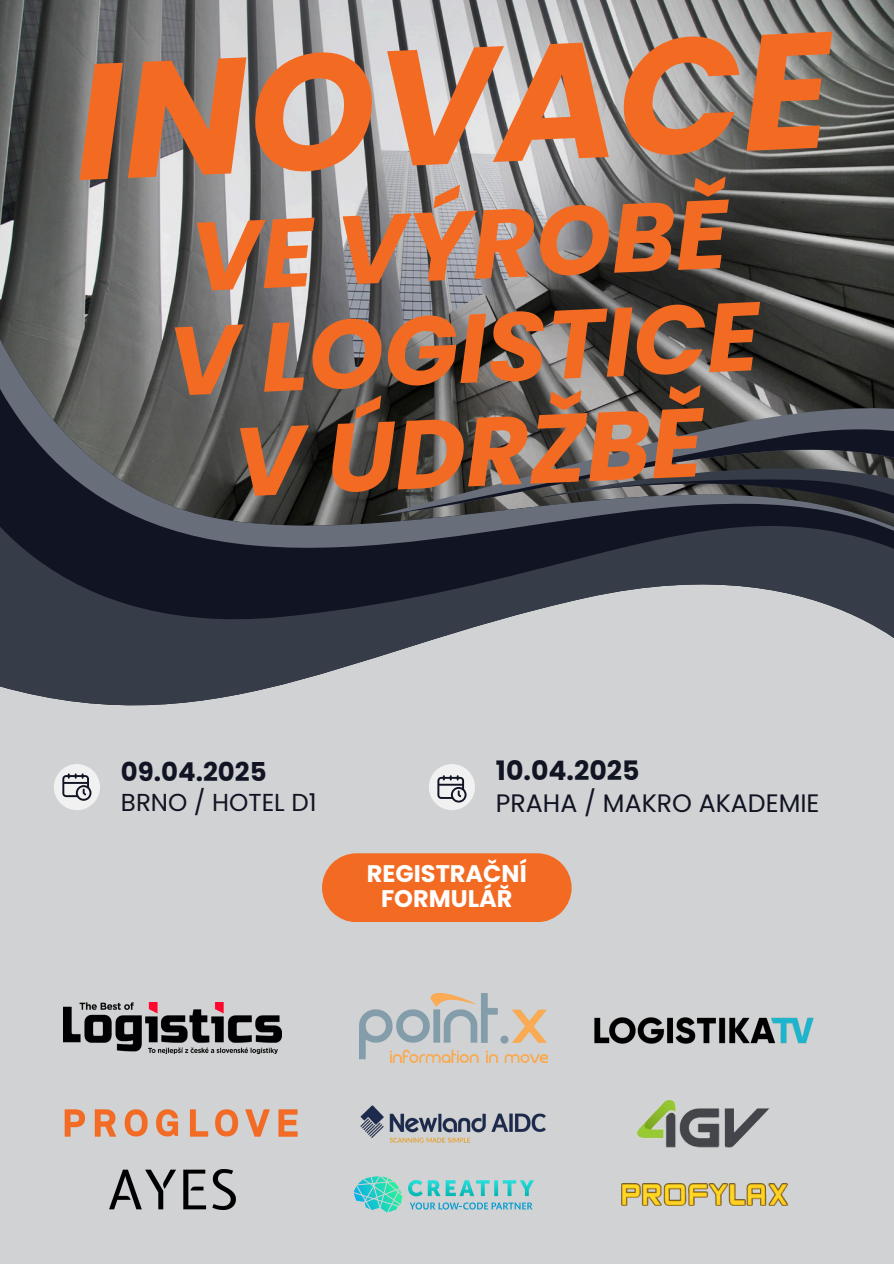
<style>
.page{position:relative;width:894px;height:1264px;background:#fff}
.page>*{position:absolute;margin:0;border:0;box-sizing:border-box;transform-origin:0 0}
.t1{font:italic 700 164.25px "Poppins";color:#f36b23}
.t2{font:italic 700 97.05px/103.5px "Poppins";color:#f36b23;text-align:center}
.t3{font:700 26.7px "Poppins";color:#111423}
.t4{font:700 25.95px "Poppins";color:#111423}
.t5{font:25.2px "Poppins";color:#111423}
.t6{font:24.45px "Poppins";color:#111423}
.t7{font:700 24px/24.8px "Poppins";color:#fff;text-align:center}
</style>
<div class="page">
<div style="left:0;top:0;width:893px;height:1263px;background:#d1d2d3"></div>
<img style="left:0;top:0;width:893px;height:214px">
<svg style="left:0;top:566px;width:893px;height:140px"></svg>
<svg style="left:0;top:214px;width:893px;height:352px;background:#565759"></svg>
<svg style="left:376px;top:391px;width:517px;height:124px;background:#4e4f4e"></svg>
<svg style="left:537px;top:513px;width:356px;height:22px;background:#1d212f"></svg>
<svg style="left:393px;top:421px;width:500px;height:92px;background:#505257"></svg>
<div style="left:54px;top:764px;width:46px;height:46px;background:#f2f1f2;border-radius:50%"></div>
<svg style="left:62px;top:773px;width:29px;height:27px"></svg>
<svg style="left:322px;top:853px;width:249px;height:69px;background:#f0712d"></svg>
<div style="left:428px;top:764px;width:47px;height:46px;background:#f2f1f2;border-radius:50%"></div>
<svg style="left:437px;top:775px;width:29px;height:27px"></svg>
<img style="left:359px;top:993px;width:188px;height:69px">
<img style="left:594px;top:1017px;width:220px;height:27px">
<img style="left:63px;top:1002px;width:218px;height:51px">
<img style="left:64px;top:1109px;width:234px;height:28px">
<img style="left:637px;top:1099px;width:132px;height:49px">
<img style="left:621px;top:1183px;width:166px;height:22px">
<svg style="left:353px;top:1176px;width:181px;height:37px"></svg>
<img style="left:360px;top:1105px;width:186px;height:38px">
<img style="left:110px;top:1169px;width:126px;height:40px">
<h3 class="t1" style="left:69px;top:10px;width:757px;rotate:-3deg">INOVACE</h3>
<h3 class="t2" style="left:160px;top:209px;width:593px;rotate:-3deg">VE VÝROBĚ<br>V LOGISTICE<br>V ÚDRŽBĚ</h3>
<h3 class="t4" style="left:121px;top:753px;width:147px">09.04.2025</h3>
<p class="t6" style="left:121px;top:785px;width:197px">BRNO / HOTEL D1</p>
<h1 class="t3" style="left:496px;top:752px;width:145px">10.04.2025</h1>
<p class="t5" style="left:496px;top:785px;width:325px">PRAHA / MAKRO AKADEMIE</p>
<p class="t7" style="left:367px;top:861px;width:161px">REGISTRAČNÍ<br>FORMULÁŘ</p>
</div>
